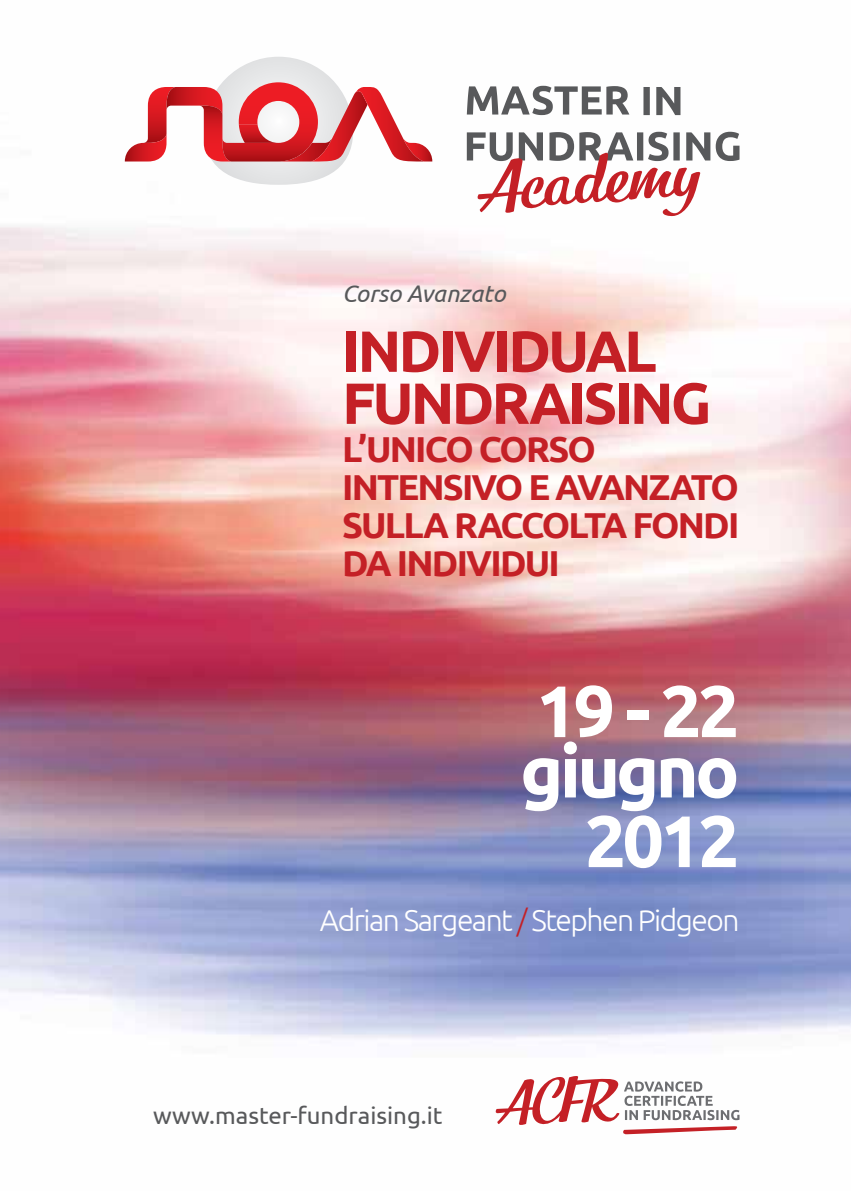
<style>
.page{position:relative;width:851px;height:1191px;background:#fff}
.page>*{position:absolute;margin:0;border:0;box-sizing:border-box;transform-origin:0 0}
.t1{font:700 73px "Ubuntu";letter-spacing:-.05em;color:#fff}
.t2{font:700 72.8px "Ubuntu";letter-spacing:-.05em;color:#fff}
.t3{font:700 58px/52px "Ubuntu";letter-spacing:-.05em;color:#c42026}
.t4{font:700 36px/38px "Ubuntu";letter-spacing:-.05em;color:#c42026}
.t5{font:300 30px "Ubuntu";letter-spacing:-.05em;color:#fff}
.t6{font:24px "Ubuntu";color:#58595b}
.t7{font:italic 24px "Ubuntu";color:#58595b}
.s1{color:#c42026}
</style>
<div class="page">
<img style="left:0;top:85px;width:850px;height:1050px">
<svg style="left:125px;top:57px;width:307px;height:128px"></svg>
<svg style="left:466px;top:86px;width:163px;height:29px"></svg>
<svg style="left:643px;top:87px;width:37px;height:28px"></svg>
<svg style="left:466px;top:132px;width:273px;height:84px"></svg>
<svg style="left:494px;top:1075px;width:245px;height:59px"></svg>
<p class="t7" style="left:342px;top:279px;width:165px">Corso Avanzato</p>
<h3 class="t3" style="left:342px;top:324px;width:371px">INDIVIDUAL<br>FUNDRAISING</h3>
<p class="t4" style="left:342px;top:429px;width:399px">L’UNICO CORSO<br>INTENSIVO E AVANZATO<br>SULLA RACCOLTA FONDI<br>DA INDIVIDUI</p>
<h2 class="t2" style="left:536px;top:667px;width:205px">19 - 22</h2>
<h1 class="t1" style="left:520px;top:727px;width:221px">giugno</h1>
<h2 class="t2" style="left:584px;top:797px;width:156px">2012</h2>
<p class="t5" style="left:320px;top:902px;width:421px">Adrian Sargeant <span class="s1">/</span> Stephen Pidgeon</p>
<p class="t6" style="left:153px;top:1100px;width:291px">www.master-fundraising.it</p>
</div>
